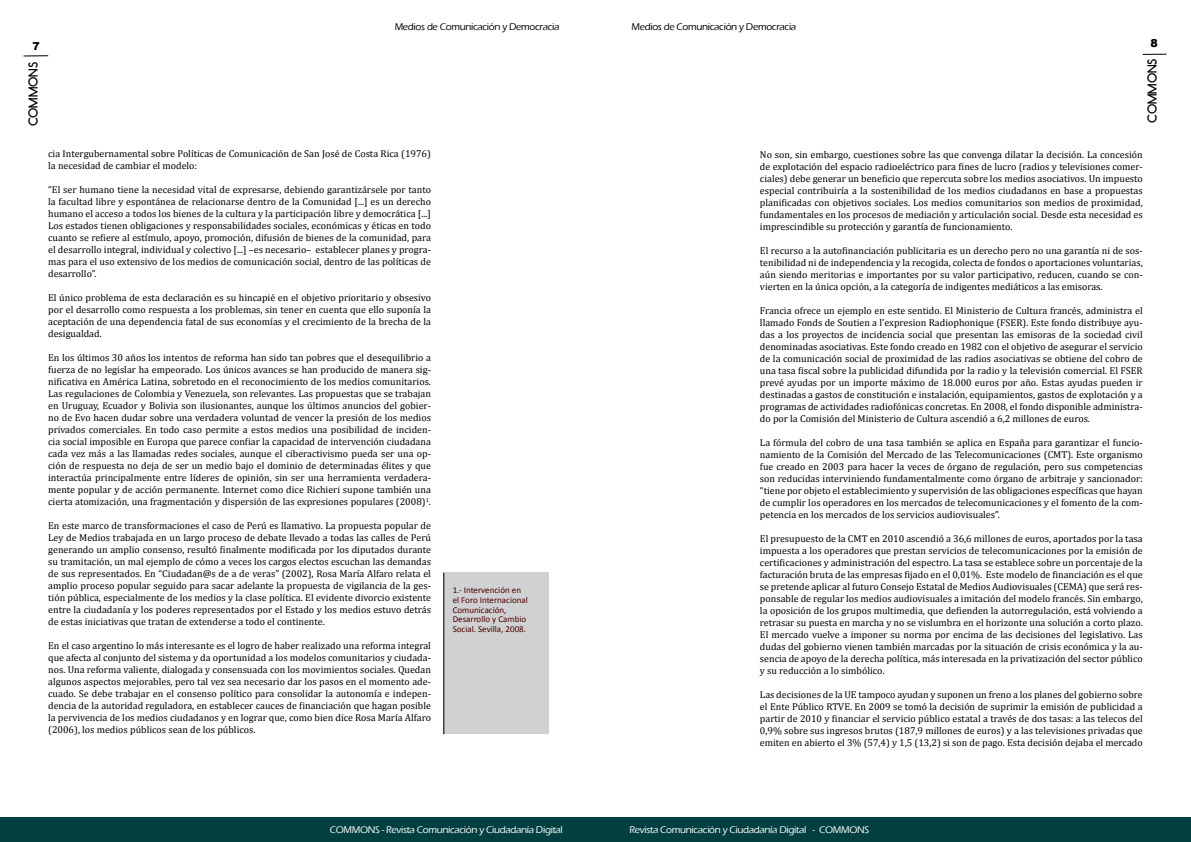
<style>
.page{position:relative;width:1191px;height:842px;background:#fff}
.page>*{position:absolute;margin:0;border:0;box-sizing:border-box;transform-origin:0 0}
.t1{font:700 12px "Comfortaa";color:#000}
.t2{font:900 11px "Arial";color:#000}
.t3{font:10px/12px "Cambria";color:#000;text-align:justify}
.t4{font:500 10px "Eras ITC";letter-spacing:-.03em;color:#fff}
.t5{font:500 10px "Eras ITC";letter-spacing:-.03em;color:#000}
.t6{font:9px/9.9px "Calibri";color:#4d0000}
</style>
<div class="page">
<div style="left:595px;top:818px;width:596px;height:24px;background:#023f40"></div>
<svg style="left:1142px;top:54px;width:24px;height:1px"></svg>
<div style="left:0;top:818px;width:595px;height:24px;background:#023f40"></div>
<svg style="left:24px;top:55px;width:24px;height:1px"></svg>
<div style="left:443px;top:573px;width:106px;height:161px;background:#d0d1d2"></div>
<hr style="left:443px;top:573px;width:1px;height:161px;background:#000">
<p class="t2" style="left:32px;top:38px;width:9px">7</p>
<p class="t5" style="left:395px;top:21px;width:166px">Medios de Comunicación y Democracia</p>
<p class="t5" style="left:631px;top:21px;width:166px">Medios de Comunicación y Democracia</p>
<p class="t2" style="left:1150px;top:35px;width:9px">8</p>
<p class="t1" style="left:26px;top:126px;width:66px;rotate:-90deg">COMMONS</p>
<p class="t1" style="left:1144px;top:123px;width:66px;rotate:-90deg">COMMONS</p>
<p class="t3" style="left:48px;top:148px;width:384px">cia Intergubernamental sobre Políticas de Comunicación de San José de Costa Rica (1976) la necesidad de cambiar el modelo:</p>
<p class="t3" style="left:48px;top:184px;width:384px">“El ser humano tiene la necesidad vital de expresarse, debiendo garantizársele por tanto la facultad libre y espontánea de relacionarse dentro de la Comunidad [...] es un derecho humano el acceso a todos los bienes de la cultura y la participación libre y democrática [...] Los estados tienen obligaciones y responsabilidades sociales, económicas y éticas en todo cuanto se refiere al estímulo, apoyo, promoción, difusión de bienes de la comunidad, para el desarrollo integral, individual y colectivo [...] –es necesario– establecer planes y progra&shy;mas para el uso extensivo de los medios de comunicación social, dentro de las políticas de desarrollo”.</p>
<p class="t3" style="left:48px;top:292px;width:384px">El único problema de esta declaración es su hincapié en el objetivo prioritario y obsesivo por el desarrollo como respuesta a los problemas, sin tener en cuenta que ello suponía la aceptación de una dependencia fatal de sus economías y el crecimiento de la brecha de la desigualdad.</p>
<p class="t3" style="left:48px;top:352px;width:384px">En los últimos 30 años los intentos de reforma han sido tan pobres que el desequilibrio a fuerza de no legislar ha empeorado. Los únicos avances se han producido de manera sig&shy;nificativa en América Latina, sobretodo en el reconocimiento de los medios comunitarios.<br>Las regulaciones de Colombia y Venezuela, son relevantes. Las propuestas que se trabajan en Uruguay, Ecuador y Bolivia son ilusionantes, aunque los últimos anuncios del gobier&shy;no de Evo hacen dudar sobre una verdadera voluntad de vencer la presión de los medios privados comerciales. En todo caso permite a estos medios una posibilidad de inciden&shy;cia social imposible en Europa que parece confiar la capacidad de intervención ciudadana cada vez más a las llamadas redes sociales, aunque el ciberactivismo pueda ser una op&shy;ción de respuesta no deja de ser un medio bajo el dominio de determinadas élites y que interactúa principalmente entre líderes de opinión, sin ser una herramienta verdadera&shy;mente popular y de acción permanente. Internet como dice Richieri supone también una cierta atomización, una fragmentación y dispersión de las expresiones populares (2008)<sup>1</sup>.</p>
<p class="t3" style="left:48px;top:520px;width:384px">En este marco de transformaciones el caso de Perú es llamativo. La propuesta popular de Ley de Medios trabajada en un largo proceso de debate llevado a todas las calles de Perú generando un amplio consenso, resultó finalmente modificada por los diputados durante su tramitación, un mal ejemplo de cómo a veces los cargos electos escuchan las demandas de sus representados. En “Ciudadan@s de a de veras” (2002), Rosa María Alfaro relata el amplio proceso popular seguido para sacar adelante la propuesta de vigilancia de la ges&shy;tión pública, especialmente de los medios y la clase política. El evidente divorcio existente entre la ciudadanía y los poderes representados por el Estado y los medios estuvo detrás de estas iniciativas que tratan de extenderse a todo el continente.</p>
<p class="t3" style="left:48px;top:640px;width:384px">En el caso argentino lo más interesante es el logro de haber realizado una reforma integral que afecta al conjunto del sistema y da oportunidad a los modelos comunitarios y ciudada&shy;nos. Una reforma valiente, dialogada y consensuada con los movimientos sociales. Quedan algunos aspectos mejorables, pero tal vez sea necesario dar los pasos en el momento ade&shy;cuado. Se debe trabajar en el consenso político para consolidar la autonomía e indepen&shy;dencia de la autoridad reguladora, en establecer cauces de financiación que hagan posible la pervivencia de los medios ciudadanos y en lograr que, como bien dice Rosa María Alfaro (2006), los medios públicos sean de los públicos.</p>
<p class="t6" style="left:453px;top:585px;width:77px">1.- Intervención en el Foro Internacional<br>Comunicación,<br>Desarrollo y Cambio<br>Social. Sevilla, 2008.</p>
<p class="t4" style="left:330px;top:824px;width:234px">COMMONS - Revista Comunicación y Ciudadanía Digital</p>
<p class="t3" style="left:760px;top:148px;width:384px">No son, sin embargo, cuestiones sobre las que convenga dilatar la decisión. La concesión de explotación del espacio radioeléctrico para fines de lucro (radios y televisiones comer&shy;ciales) debe generar un beneficio que repercuta sobre los medios asociativos. Un impuesto especial contribuiría a la sostenibilidad de los medios ciudadanos en base a propuestas planificadas con objetivos sociales. Los medios comunitarios son medios de proximidad, fundamentales en los procesos de mediación y articulación social. Desde esta necesidad es imprescindible su protección y garantía de funcionamiento.</p>
<p class="t3" style="left:760px;top:244px;width:384px">El recurso a la autofinanciación publicitaria es un derecho pero no una garantía ni de sos&shy;tenibilidad ni de independencia y la recogida, colecta de fondos o aportaciones voluntarias, aún siendo meritorias e importantes por su valor participativo, reducen, cuando se con&shy;vierten en la única opción, a la categoría de indigentes mediáticos a las emisoras.</p>
<p class="t3" style="left:760px;top:304px;width:384px">Francia ofrece un ejemplo en este sentido. El Ministerio de Cultura francés, administra el llamado Fonds de Soutien a l’expresion Radiophonique (FSER). Este fondo distribuye ayu&shy;das a los proyectos de incidencia social que presentan las emisoras de la sociedad civil denominadas asociativas. Este fondo creado en 1982 con el objetivo de asegurar el servicio de la comunicación social de proximidad de las radios asociativas se obtiene del cobro de una tasa fiscal sobre la publicidad difundida por la radio y la televisión comercial. El FSER prevé ayudas por un importe máximo de 18.000 euros por año. Estas ayudas pueden ir destinadas a gastos de constitución e instalación, equipamientos, gastos de explotación y a programas de actividades radiofónicas concretas. En 2008, el fondo disponible administra&shy;do por la Comisión del Ministerio de Cultura ascendió a 6,2 millones de euros.</p>
<p class="t3" style="left:760px;top:436px;width:384px">La fórmula del cobro de una tasa también se aplica en España para garantizar el funcio&shy;namiento de la Comisión del Mercado de las Telecomunicaciones (CMT). Este organismo fue creado en 2003 para hacer la veces de órgano de regulación, pero sus competencias son reducidas interviniendo fundamentalmente como órgano de arbitraje y sancionador: “tiene por objeto el establecimiento y supervisión de las obligaciones específicas que hayan de cumplir los operadores en los mercados de telecomunicaciones y el fomento de la com&shy;petencia en los mercados de los servicios audiovisuales”.</p>
<p class="t3" style="left:760px;top:532px;width:384px">El presupuesto de la CMT en 2010 ascendió a 36,6 millones de euros, aportados por la tasa impuesta a los operadores que prestan servicios de telecomunicaciones por la emisión de certificaciones y administración del espectro. La tasa se establece sobre un porcentaje de la facturación bruta de las empresas fijado en el 0,01%. Este modelo de financiación es el que se pretende aplicar al futuro Consejo Estatal de Medios Audiovisuales (CEMA) que será res&shy;ponsable de regular los medios audiovisuales a imitación del modelo francés. Sin embargo, la oposición de los grupos multimedia, que defienden la autorregulación, está volviendo a retrasar su puesta en marcha y no se vislumbra en el horizonte una solución a corto plazo.<br>El mercado vuelve a imponer su norma por encima de las decisiones del legislativo. Las dudas del gobierno vienen también marcadas por la situación de crisis económica y la au&shy;sencia de apoyo de la derecha política, más interesada en la privatización del sector público y su reducción a lo simbólico.</p>
<p class="t3" style="left:760px;top:688px;width:384px">Las decisiones de la UE tampoco ayudan y suponen un freno a los planes del gobierno sobre el Ente Público RTVE. En 2009 se tomó la decisión de suprimir la emisión de publicidad a partir de 2010 y financiar el servicio público estatal a través de dos tasas: a las telecos del 0,9% sobre sus ingresos brutos (187,9 millones de euros) y a las televisiones privadas que emiten en abierto el 3% (57,4) y 1,5 (13,2) si son de pago. Esta decisión dejaba el mercado</p>
<p class="t4" style="left:629px;top:824px;width:241px">Revista Comunicación y Ciudadanía Digital - COMMONS</p>
</div>
